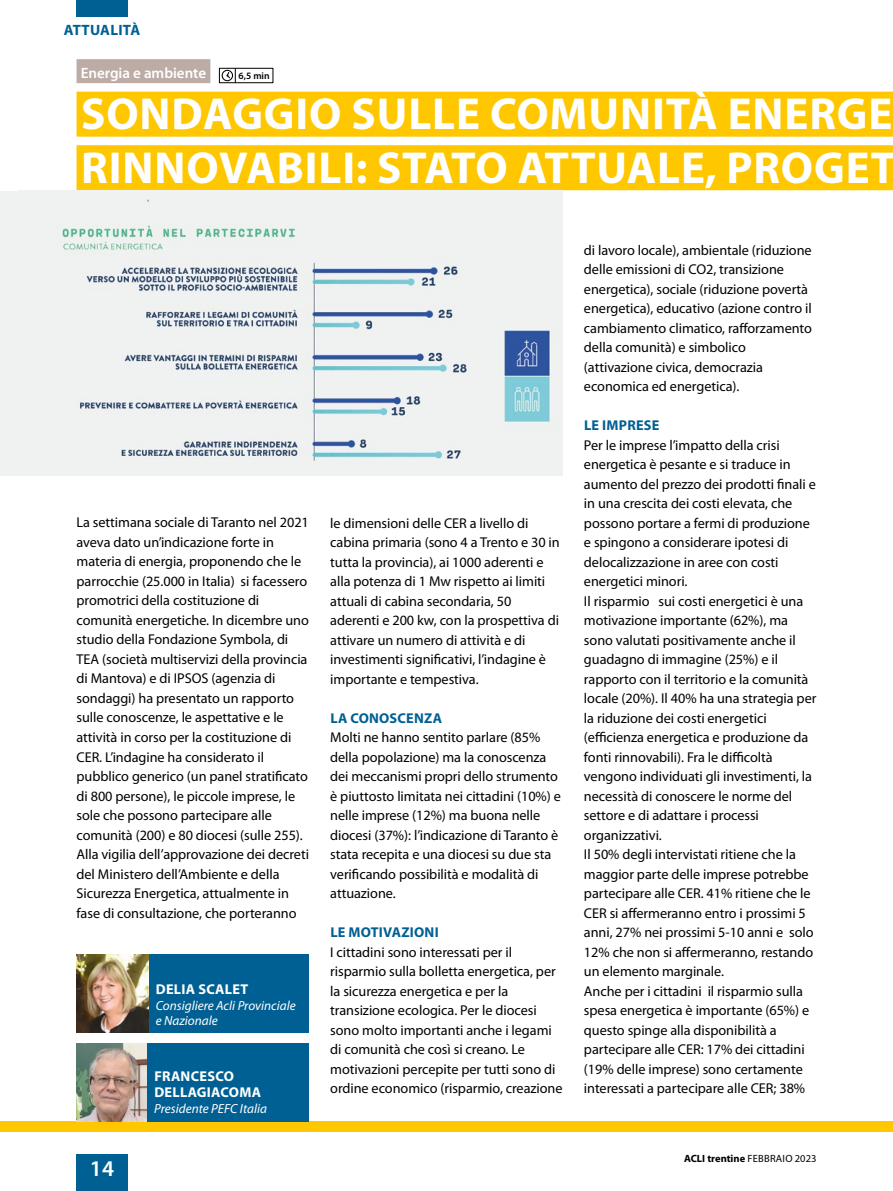
<style>
.page{position:relative;width:893px;height:1191px;background:#fff}
.page>*{position:absolute;margin:0;border:0;box-sizing:border-box;transform-origin:0 0}
.t1{font:700 45px/53.6px "Myriad Pro";letter-spacing:.02em;color:#fff}
.t2{font:600 22.5px "Myriad Pro";color:#fff}
.t3{font:600 15px "Myriad Pro";color:#fff}
.t4{font:700 15px "Myriad Pro";letter-spacing:.02em;color:#006093}
.t5{font:14.25px/19.5px "Myriad Pro";letter-spacing:-.005em;color:#000}
.t6{font:700 14.25px "Myriad Pro";letter-spacing:.015em;color:#006093}
.t7{font:700 14.25px/15.8px "Myriad Pro";letter-spacing:.02em;color:#fff}
.t8{font:italic 13.2px/15.8px "Myriad Pro";color:#fff}
.t9{font:700 10.5px "Myriad Pro";color:#000}
.t10{font:600 9.75px "Myriad Pro";color:#000}
.s1{font-weight:400}
</style>
<div class="page">
<div style="left:77px;top:1154px;width:51px;height:37px;background:#006093"></div>
<div style="left:77px;top:0;width:51px;height:17px;background:#006093"></div>
<div style="left:0;top:1121px;width:893px;height:11px;background:#fec700"></div>
<div style="left:149px;top:954px;width:160px;height:78px;background:#006093"></div>
<img style="left:77px;top:954px;width:72px;height:78px">
<div style="left:147px;top:1043px;width:162px;height:78px;background:#006093"></div>
<img style="left:77px;top:1043px;width:70px;height:78px">
<div style="left:77px;top:59px;width:133px;height:24px;background:#bdaca5"></div>
<div style="left:77px;top:92px;width:816px;height:45px;background:#fec700"></div>
<div style="left:77px;top:145px;width:816px;height:45px;background:#fec700"></div>
<div style="left:219px;top:68px;width:54px;height:15px;border:1px solid #000"></div>
<div style="left:222px;top:70px;width:11px;height:11px;border:1px solid #000;border-radius:50%"></div>
<svg style="left:226px;top:68px;width:10px;height:15px"></svg>
<div style="left:0;top:191px;width:563px;height:285px;background:#f0f1f1"></div>
<img style="left:62px;top:199px;width:488px;height:262px">
<p class="t4" style="left:64px;top:20px;width:78px">ATTUALITÀ</p>
<p class="t3" style="left:81px;top:64px;width:127px">Energia e ambiente</p>
<h1 class="t1" style="left:81px;top:86px;width:816px">SONDAGGIO SULLE COMUNITÀ ENERGE<br>RINNOVABILI: STATO ATTUALE, PROGET</h1>
<p class="t10" style="left:239px;top:70px;width:33px">6,5 min</p>
<p class="t5" style="left:77px;top:513px;width:234px">La settimana sociale di Taranto nel 2021 aveva dato un’indicazione forte in materia di energia, proponendo che le parrocchie (25.000 in Italia) si facessero promotrici della costituzione di comunità energetiche. In dicembre uno studio della Fondazione Symbola, di TEA (società multiservizi della provincia di Mantova) e di IPSOS (agenzia di sondaggi) ha presentato un rapporto sulle conoscenze, le aspettative e le attività in corso per la costituzione di CER. L’indagine ha considerato il pubblico generico (un panel stratificato di 800 persone), le piccole imprese, le sole che possono partecipare alle comunità (200) e 80 diocesi (sulle 255).<br>Alla vigilia dell’approvazione dei decreti del Ministero dell’Ambiente e della Sicurezza Energetica, attualmente in fase di consultazione, che porteranno</p>
<p class="t7" style="left:156px;top:980px;width:94px">DELIA SCALET</p>
<p class="t8" style="left:156px;top:997px;width:141px">Consigliere Acli Provinciale e Nazionale</p>
<h2 class="t2" style="left:90px;top:1154px;width:26px">14</h2>
<p class="t7" style="left:154px;top:1068px;width:108px">FRANCESCO<br>DELLAGIACOMA</p>
<p class="t8" style="left:154px;top:1100px;width:114px">Presidente PEFC Italia</p>
<p class="t5" style="left:330px;top:513px;width:231px">le dimensioni delle CER a livello di cabina primaria (sono 4 a Trento e 30 in tutta la provincia), ai 1000 aderenti e alla potenza di 1 Mw rispetto ai limiti attuali di cabina secondaria, 50 aderenti e 200 kw, con la prospettiva di attivare un numero di attività e di investimenti significativi, l’indagine è importante e tempestiva.</p>
<p class="t6" style="left:330px;top:708px;width:113px">LA CONOSCENZA</p>
<p class="t5" style="left:330px;top:727px;width:232px">Molti ne hanno sentito parlare (85% della popolazione) ma la conoscenza dei meccanismi propri dello strumento è piuttosto limitata nei cittadini (10%) e nelle imprese (12%) ma buona nelle diocesi (37%): l’indicazione di Taranto è stata recepita e una diocesi su due sta verificando possibilità e modalità di attuazione.</p>
<p class="t6" style="left:330px;top:923px;width:110px">LE MOTIVAZIONI</p>
<p class="t5" style="left:330px;top:942px;width:234px">I cittadini sono interessati per il risparmio sulla bolletta energetica, per la sicurezza energetica e per la transizione ecologica. Per le diocesi sono molto importanti anche i legami di comunità che così si creano. Le motivazioni percepite per tutti sono di ordine economico (risparmio, creazione</p>
<p class="t5" style="left:584px;top:240px;width:229px">di lavoro locale), ambientale (riduzione delle emissioni di CO2, transizione energetica), sociale (riduzione povertà energetica), educativo (azione contro il cambiamento climatico, rafforzamento della comunità) e simbolico (attivazione civica, democrazia economica ed energetica).</p>
<p class="t6" style="left:584px;top:416px;width:77px">LE IMPRESE</p>
<p class="t5" style="left:584px;top:435px;width:234px">Per le imprese l’impatto della crisi energetica è pesante e si traduce in aumento del prezzo dei prodotti finali e in una crescita dei costi elevata, che possono portare a fermi di produzione e spingono a considerare ipotesi di delocalizzazione in aree con costi energetici minori.<br>Il risparmio sui costi energetici è una motivazione importante (62%), ma sono valutati positivamente anche il guadagno di immagine (25%) e il rapporto con il territorio e la comunità locale (20%). Il 40% ha una strategia per la riduzione dei costi energetici (efficienza energetica e produzione da fonti rinnovabili). Fra le difficoltà vengono individuati gli investimenti, la necessità di conoscere le norme del settore e di adattare i processi organizzativi.<br>Il 50% degli intervistati ritiene che la maggior parte delle imprese potrebbe partecipare alle CER. 41% ritiene che le CER si affermeranno entro i prossimi 5 anni, 27% nei prossimi 5-10 anni e solo 12% che non si affermeranno, restando un elemento marginale.<br>Anche per i cittadini il risparmio sulla spesa energetica è importante (65%) e questo spinge alla disponibilità a partecipare alle CER: 17% dei cittadini (19% delle imprese) sono certamente interessati a partecipare alle CER; 38%</p>
<p class="t9" style="left:684px;top:1151px;width:134px">ACLI trentine <span class="s1">FEBBRAIO 2023</span></p>
</div>
